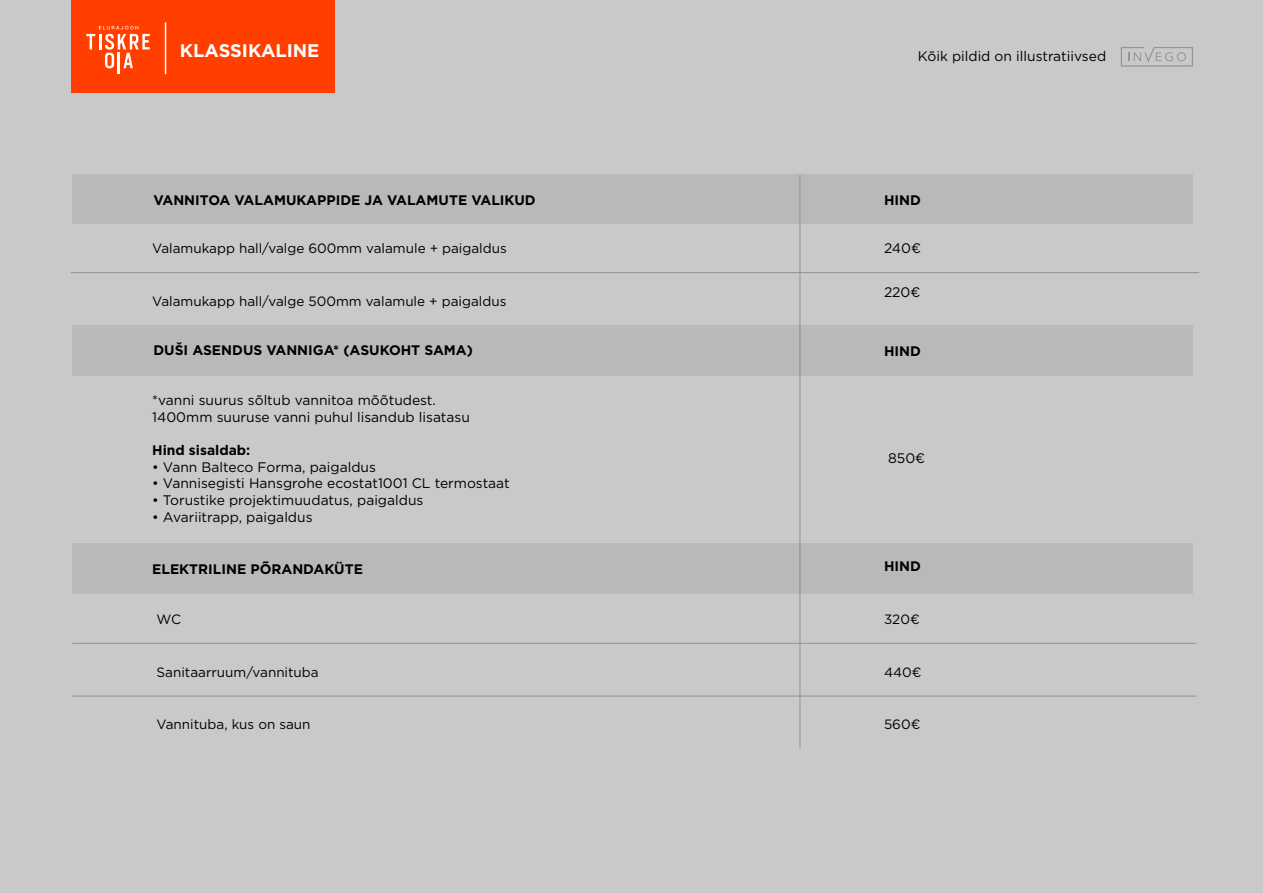
<style>
.page{position:relative;width:1263px;height:893px;background:#c9c9c9}
.page>*{position:absolute;margin:0;border:0;box-sizing:border-box;transform-origin:0 0}
.t1{font:700 18.3px "Gotham";color:#fff}
.t2{font:13.8px/16.6px "Gotham";color:#000}
.t3{font:700 13.8px "Gotham";color:#000}
.t4{font:13.5px "Gotham";color:#000}
</style>
<div class="page">
<div style="left:71px;top:0;width:263px;height:93px;background:#ff3e00"></div>
<hr style="left:118px;top:53px;width:2px;height:21px;background:#fff">
<svg style="left:86px;top:26px;width:64px;height:42px"></svg>
<hr style="left:165px;top:22px;width:1px;height:52px;background:#fff">
<div style="left:72px;top:175px;width:1121px;height:49px;background:#b9b9b9"></div>
<hr style="left:71px;top:272px;width:1128px;height:1px;background:#929292">
<hr style="left:799px;top:175px;width:1px;height:573px;background:#929292">
<div style="left:72px;top:325px;width:1121px;height:50px;background:#b9b9b9"></div>
<div style="left:72px;top:544px;width:1121px;height:50px;background:#b9b9b9"></div>
<hr style="left:72px;top:643px;width:1124px;height:1px;background:#929292">
<hr style="left:72px;top:696px;width:1124px;height:1px;background:#929292">
<svg style="left:1121px;top:47px;width:72px;height:20px"></svg>
<h1 class="t1" style="left:180px;top:39px;width:141px">KLASSIKALINE</h1>
<p class="t2" style="left:918px;top:47px;width:190px">Kõik pildid on illustratiivsed</p>
<p class="t3" style="left:153px;top:192px;width:384px">VANNITOA VALAMUKAPPIDE JA VALAMUTE VALIKUD</p>
<p class="t3" style="left:884px;top:192px;width:38px">HIND</p>
<p class="t4" style="left:152px;top:240px;width:356px">Valamukapp hall/valge 600mm valamule + paigaldus</p>
<p class="t4" style="left:152px;top:293px;width:356px">Valamukapp hall/valge 500mm valamule + paigaldus</p>
<p class="t2" style="left:884px;top:240px;width:39px">240€</p>
<p class="t2" style="left:884px;top:283px;width:38px">220€</p>
<p class="t3" style="left:153px;top:342px;width:321px">DUŠI ASENDUS VANNIGA* (ASUKOHT SAMA)</p>
<p class="t3" style="left:884px;top:343px;width:38px">HIND</p>
<p class="t2" style="left:152px;top:392px;width:319px">*vanni suurus sõltub vannitoa mõõtudest.<br>1400mm suuruse vanni puhul lisandub lisatasu</p>
<p class="t3" style="left:152px;top:442px;width:100px">Hind sisaldab:</p>
<p class="t2" style="left:152px;top:458px;width:225px">• Vann Balteco Forma, paigaldus</p>
<p class="t2" style="left:152px;top:475px;width:359px">• Vannisegisti Hansgrohe ecostat1001 CL termostaat</p>
<p class="t2" style="left:152px;top:492px;width:273px">• Torustike projektimuudatus, paigaldus</p>
<p class="t2" style="left:152px;top:508px;width:162px">• Avariitrapp, paigaldus</p>
<p class="t3" style="left:152px;top:561px;width:212px">ELEKTRILINE PÕRANDAKÜTE</p>
<p class="t2" style="left:888px;top:450px;width:39px">850€</p>
<p class="t3" style="left:884px;top:558px;width:38px">HIND</p>
<p class="t4" style="left:157px;top:611px;width:26px">WC</p>
<p class="t4" style="left:884px;top:611px;width:37px">320€</p>
<p class="t4" style="left:157px;top:663px;width:164px">Sanitaarruum/vannituba</p>
<p class="t4" style="left:884px;top:663px;width:39px">440€</p>
<p class="t4" style="left:157px;top:716px;width:155px">Vannituba, kus on saun</p>
<p class="t4" style="left:884px;top:716px;width:38px">560€</p>
</div>
